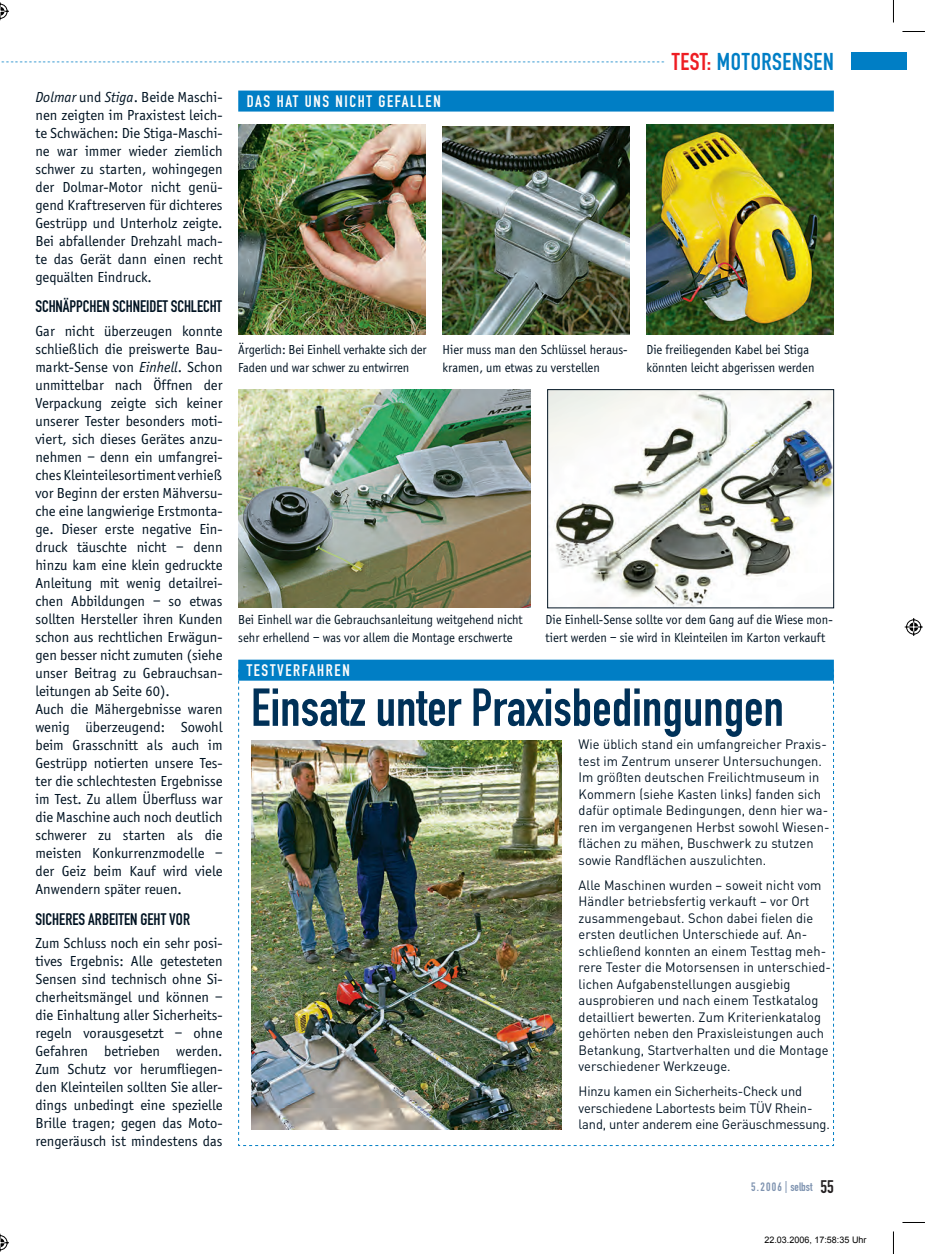
<style>
.page{position:relative;width:936px;height:1254px;background:#fff}
.page>*{position:absolute;margin:0;border:0;box-sizing:border-box;transform-origin:0 0}
.t1{font:52.5px "DIN Engschrift";color:#003158}
.t2{font:24px "DIN Engschrift";letter-spacing:.025em;color:#007ec5}
.t3{font:16.5px "DIN Engschrift";letter-spacing:-.005em;color:#001322}
.t4{font:16.5px "DIN Engschrift";letter-spacing:.1em;color:#fffefc}
.t5{font:15px/18px "Officina Sans";color:#001322;text-align:justify}
.t6{font:13.5px/16.5px "DIN";letter-spacing:.005em;color:#001322;scale:.95 1}
.t7{font:13.5px/18px "Officina Sans";color:#001322;scale:.95 1}
.t8{font:12px "DIN Engschrift";color:#7e93b0}
.t9{font:9px "Arial";color:#000}
.t10{font:7.5px "DIN Engschrift";color:#007ec5}
.s1{color:#ee1d23}
.s2{font-style:italic}
.s3{font-family:"Officina Sans"}
.s4{font-size:18px;color:#231f20}
</style>
<div class="page">
<img style="left:238px;top:390px;width:292px;height:217px">
<div style="left:850px;top:53px;width:56px;height:17px;background:#007ec5"></div>
<div style="left:238px;top:91px;width:595px;height:21px;background:#007ec5"></div>
<svg style="left:238px;top:669px;width:596px;height:477px"></svg>
<div style="left:238px;top:659px;width:595px;height:21px;background:#007ec5"></div>
<img style="left:251px;top:741px;width:310px;height:388px">
<img style="left:442px;top:126px;width:187px;height:209px">
<img style="left:646px;top:124px;width:187px;height:210px">
<img style="left:549px;top:391px;width:282px;height:215px">
<div style="left:547px;top:389px;width:286px;height:219px;border:1px solid #001322"></div>
<img style="left:238px;top:124px;width:187px;height:211px">
<svg style="left:902px;top:31px;width:22px;height:1px"></svg>
<svg style="left:902px;top:1222px;width:22px;height:1px"></svg>
<svg style="left:893px;top:0;width:1px;height:22px"></svg>
<svg style="left:893px;top:1231px;width:1px;height:23px"></svg>
<svg style="left:0;top:2px;width:9px;height:19px"></svg>
<svg style="left:0;top:1233px;width:9px;height:19px"></svg>
<svg style="left:904px;top:618px;width:19px;height:18px"></svg>
<p class="t10" style="left:1px;top:59px;width:664px">- - - - - - - - - - - - - - - - - - - - - - - - - - - - - - - - - - - - - - - - - - - - - - - - - - - - - - - - - - - - - - - - - - - - - - - - - - - - - - - - - - - - - - - - - - - - - - - - - - - - - - - - - - - - - - - - - - - - - - - - - - - - - - - - - - - - - - - - - - - - - - - -</p>
<h2 class="t2" style="left:672px;top:53px;width:163px"><span class="s1">TEST:</span> MOTORSENSEN</h2>
<p class="t5" style="left:35px;top:89px;width:189px"><span class="s2">Dolmar</span> und <span class="s2">Stiga</span>. Beide Maschi&shy;nen zeigten im Praxistest leich&shy;te Schwächen: Die Stiga-Maschi&shy;ne war immer wieder ziemlich schwer zu starten, wohingegen der Dolmar-Motor nicht genü&shy;gend Kraftreserven für dichteres Gestrüpp und Unterholz zeigte.<br>Bei abfallender Drehzahl mach&shy;te das Gerät dann einen recht gequälten Eindruck.</p>
<p class="t3" style="left:35px;top:301px;width:188px">SCHNÄPPCHEN SCHNEIDET SCHLECHT</p>
<p class="t5" style="left:35px;top:323px;width:189px;text-align:left">Gar nicht überzeugen konnte schließlich die preiswerte Bau&shy;markt-Sense von <span class="s2">Einhell</span>. Schon unmittelbar nach Öffnen der<br>Verpackung zeigte sich keiner unserer Tester besonders moti&shy;viert, sich dieses Gerätes anzu&shy;nehmen – denn ein umfangrei&shy;ches Kleinteilesortiment verhieß vor Beginn der ersten Mähversu&shy;che eine langwierige Erstmonta&shy;ge. Dieser erste negative Ein&shy;druck täuschte nicht – denn hinzu kam eine klein gedruckte<br>Anleitung mit wenig detailrei&shy;chen Abbildungen – so etwas sollten Hersteller ihren Kunden schon aus rechtlichen Erwägun&shy;gen besser nicht zumuten (siehe unser Beitrag zu Gebrauchsan&shy;leitungen ab Seite 60).<br>Auch die Mähergebnisse waren wenig überzeugend: Sowohl beim Grasschnitt als auch im<br>Gestrüpp notierten unsere Tes&shy;ter die schlechtesten Ergebnisse im Test. Zu allem Überfluss war die Maschine auch noch deutlich schwerer zu starten als die meisten Konkurrenzmodelle – der Geiz beim Kauf wird viele<br>Anwendern später reuen.</p>
<p class="t3" style="left:35px;top:913px;width:156px">SICHERES ARBEITEN GEHT VOR</p>
<p class="t5" style="left:35px;top:935px;width:189px">Zum Schluss noch ein sehr posi&shy;tives Ergebnis: Alle getesteten Sensen sind technisch ohne Si&shy;cherheitsmängel und können – die Einhaltung aller Sicherheits&shy;regeln vorausgesetzt – ohne Gefahren betrieben werden.<br>Zum Schutz vor herumfliegen&shy;den Kleinteilen sollten Sie aller&shy;dings unbedingt eine spezielle Brille tragen; gegen das Moto&shy;rengeräusch ist mindestens das</p>
<p class="t4" style="left:247px;top:96px;width:195px">DAS HAT UNS NICHT GEFALLEN</p>
<p class="t7" style="left:238px;top:341px;width:200px">Ärgerlich: Bei Einhell verhakte sich der<br>Faden und war schwer zu entwirren</p>
<p class="t7" style="left:442px;top:341px;width:196px">Hier muss man den Schlüssel heraus&shy;kramen, um etwas zu verstellen</p>
<p class="t7" style="left:646px;top:341px;width:178px">Die freiliegenden Kabel bei Stiga könnten leicht abgerissen werden</p>
<p class="t7" style="left:545px;top:611px;width:303px">Die Einhell-Sense sollte vor dem Gang auf die Wiese mon&shy;tiert werden – sie wird in Kleinteilen im Karton verkauft</p>
<p class="t7" style="left:238px;top:611px;width:301px">Bei Einhell war die Gebrauchsanleitung weitgehend nicht sehr erhellend – was vor allem die Montage erschwerte</p>
<p class="t4" style="left:247px;top:664px;width:104px">TESTVERFAHREN</p>
<h1 class="t1" style="left:251px;top:688px;width:534px">Einsatz unter Praxisbedingungen</h1>
<p class="t6" style="left:578px;top:737px;width:265px">Wie üblich stand ein umfangreicher Praxis&shy;test im Zentrum unserer Untersuchungen.<br>Im größten deutschen Freilichtmuseum in Kommern (siehe Kasten links) fanden sich dafür optimale Bedingungen, denn hier wa&shy;ren im vergangenen Herbst sowohl Wiesen&shy;flächen zu mähen, Buschwerk zu stutzen sowie Randflächen auszulichten.</p>
<p class="t6" style="left:578px;top:878px;width:267px">Alle Maschinen wurden – soweit nicht vom Händler betriebsfertig verkauft – vor Ort zusammengebaut. Schon dabei fielen die ersten deutlichen Unterschiede auf. An&shy;schließend konnten an einem Testtag meh&shy;rere Tester die Motorsensen in unterschied&shy;lichen Aufgabenstellungen ausgiebig ausprobieren und nach einem Testkatalog detailliert bewerten. Zum Kriterienkatalog gehörten neben den Praxisleistungen auch Betankung, Startverhalten und die Montage verschiedener Werkzeuge.</p>
<p class="t6" style="left:578px;top:1084px;width:266px">Hinzu kamen ein Sicherheits-Check und verschiedene Labortests beim TÜV Rhein&shy;land, unter anderem eine Geräuschmessung.</p>
<p class="t8" style="left:751px;top:1182px;width:84px">5.2006<span class="s3">|</span> selbst <span class="s4">55</span></p>
<p class="t9" style="left:764px;top:1234px;width:104px">22.03.2006, 17:58:35 Uhr</p>
</div>
